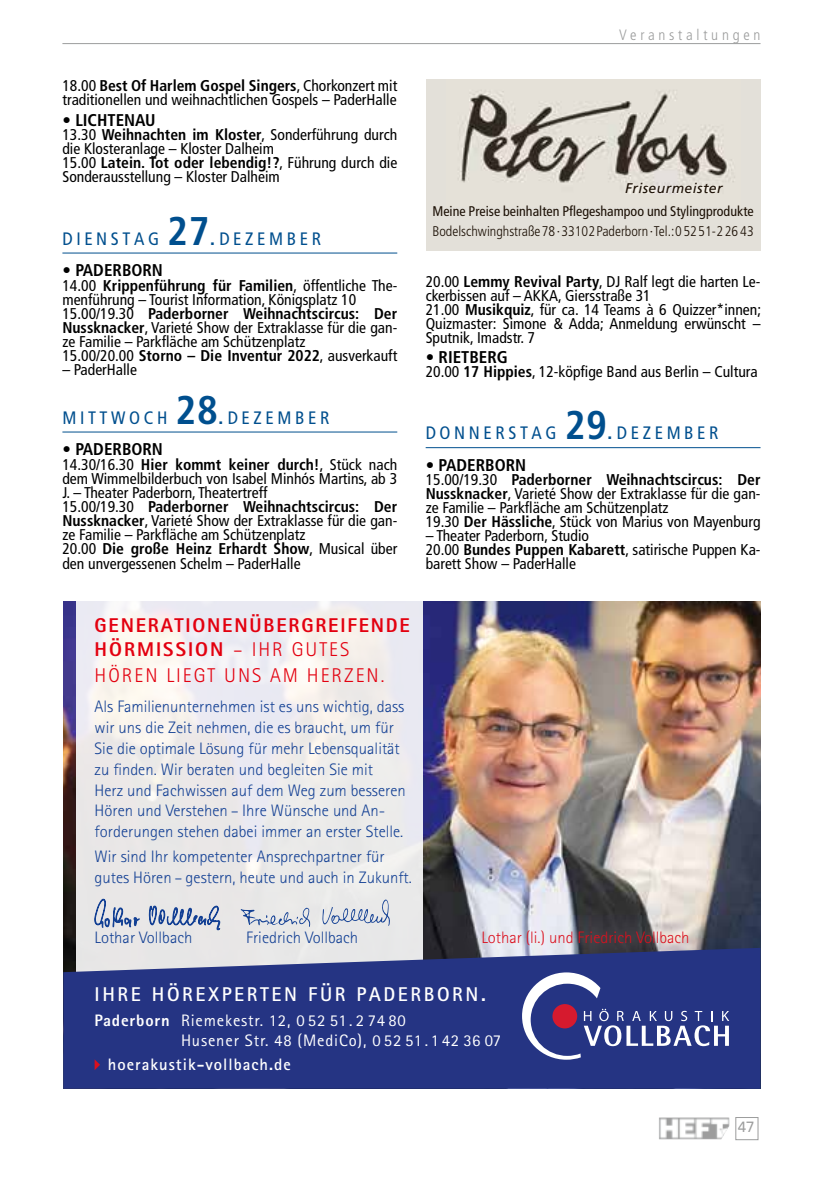
<style>
.page{position:relative;width:840px;height:1191px;background:#fff}
.page>*{position:absolute;margin:0;border:0;box-sizing:border-box;transform-origin:0 0}
.t1{font:700 condensed 40px "Frutiger";color:#004f8e}
.t2{font:800 20px/23.2px "Rotis Sans Serif";letter-spacing:.09em;color:#e3000f}
.t3{font:700 20px "Rotis Sans Serif";letter-spacing:.13em;color:#fff}
.t4{font:300 20px "Rotis Sans Serif";letter-spacing:.1em;color:#e3000f}
.t5{font:condensed 18px "Frutiger";letter-spacing:.2em;color:#004f8e}
.t6{font:700 condensed 17px "Frutiger";color:#000}
.t7{font:300 16.6px/20.8px "Rotis Sans Serif";color:#134094}
.t8{font:16.6px/20px "Rotis Sans Serif";letter-spacing:.05em;color:#fff}
.t9{font:300 16.6px "Rotis Sans Serif";color:#db101e}
.t10{font:700 16.6px "Rotis Sans Serif";letter-spacing:.06em;color:#fff}
.t11{font:condensed 15.6px/14.2px "Frutiger";color:#000}
.t12{font:300 condensed 15px "Frutiger";letter-spacing:.25em;color:#9c9d9d}
.t13{font:15px "Univers";color:#9c9d9d}
.t14{font:300 condensed 14px "Frutiger";color:#1b0f04}
.t15{font:condensed 14px "Frutiger";color:#1b0f04}
.t16{font:italic 14px "Frutiger";letter-spacing:.03em;color:#1b0f04}
.s1{font-weight:700}
.s2{font-weight:900;font-size:16px}
.s3{font-weight:300}
.s4{font-weight:800}
</style>
<div class="page">
<img style="left:659px;top:1117px;width:70px;height:22px">
<div style="left:735px;top:1117px;width:22px;height:23px;border:1px solid #9c9d9d"></div>
<hr style="left:62px;top:43px;width:698px;height:1px;background:#9c9d9d">
<img style="left:63px;top:601px;width:697px;height:346px">
<svg style="left:458px;top:908px;width:252px;height:39px;background:#9d9ca0"></svg>
<div style="left:76px;top:601px;width:346px;height:378px;background:linear-gradient(to bottom,#f3f0f2,#e6e6e5)"></div>
<svg style="left:63px;top:947px;width:697px;height:141px;background:#36448a"></svg>
<svg style="left:521px;top:972px;width:207px;height:87px;background:#4c5394"></svg>
<svg style="left:95px;top:1059px;width:5px;height:11px"></svg>
<svg style="left:149px;top:902px;width:71px;height:28px;background:#afbad0"></svg>
<svg style="left:94px;top:898px;width:45px;height:30px"></svg>
<svg style="left:322px;top:899px;width:68px;height:27px;background:#cbd1dc"></svg>
<svg style="left:240px;top:907px;width:70px;height:20px"></svg>
<div style="left:425px;top:80px;width:335px;height:171px;background:#e3e0d9"></div>
<img style="left:446px;top:79px;width:293px;height:115px">
<hr style="left:62px;top:252px;width:335px;height:1px;background:#004f8e">
<hr style="left:62px;top:431px;width:335px;height:1px;background:#004f8e">
<hr style="left:425px;top:447px;width:335px;height:1px;background:#004f8e">
<p class="t11" style="left:62px;top:79px;width:336px">18.00 <span class="s1">Best Of Harlem Gospel Singers</span>, Chorkonzert mit traditionellen und weihnachtlichen Gospels – PaderHalle</p>
<p class="t6" style="left:62px;top:110px;width:95px">• LICHTENAU</p>
<p class="t11" style="left:62px;top:127px;width:336px">13.30 <span class="s1">Weihnachten im Kloster</span>, Sonderführung durch die Klosteranlage – Kloster Dalheim<br>15.00 <span class="s1">Latein. Tot oder lebendig!?</span>, Führung durch die Sonderausstellung – Kloster Dalheim</p>
<p class="t5" style="left:62px;top:228px;width:98px">DIENSTAG</p>
<h1 class="t1" style="left:167px;top:207px;width:44px">27</h1>
<p class="t5" style="left:210px;top:228px;width:112px"><span class="s2">.</span> DEZEMBER</p>
<p class="t6" style="left:62px;top:260px;width:102px">• PADERBORN</p>
<p class="t11" style="left:62px;top:278px;width:336px">14.00 <span class="s1">Krippenführung für Familien</span>, öffentliche The&shy;menführung – Tourist Information, Königsplatz 10<br>15.00/19.30 <span class="s1">Paderborner Weihnachtscircus: Der Nussknacker</span>, Varieté Show der Extraklasse für die gan&shy;ze Familie – Parkfläche am Schützenplatz<br>15.00/20.00 <span class="s1">Storno – Die Inventur 2022</span>, ausverkauft</p>
<p class="t11" style="left:62px;top:363px;width:76px">– PaderHalle</p>
<p class="t5" style="left:62px;top:407px;width:106px">MITTWOCH</p>
<h1 class="t1" style="left:175px;top:386px;width:44px">28</h1>
<p class="t5" style="left:219px;top:407px;width:112px"><span class="s2">.</span> DEZEMBER</p>
<p class="t6" style="left:62px;top:439px;width:102px">• PADERBORN</p>
<p class="t11" style="left:62px;top:457px;width:336px">14.30/16.30 <span class="s1">Hier kommt keiner durch!</span>, Stück nach dem Wimmelbilderbuch von Isabel Minhós Martins, ab 3<br>J. – Theater Paderborn, Theatertreff<br>15.00/19.30 <span class="s1">Paderborner Weihnachtscircus: Der Nussknacker</span>, Varieté Show der Extraklasse für die gan&shy;ze Familie – Parkfläche am Schützenplatz<br>20.00 <span class="s1">Die große Heinz Erhardt Show</span>, Musical über den unvergessenen Schelm – PaderHalle</p>
<p class="t12" style="left:619px;top:26px;width:143px">Veranstaltungen</p>
<p class="t16" style="left:624px;top:180px;width:99px">Friseurmeister</p>
<p class="t15" style="left:432px;top:203px;width:322px">Meine Preise beinhalten Pflegeshampoo und Stylingprodukte</p>
<p class="t14" style="left:432px;top:223px;width:322px">Bodelschwinghstraße 78 ∙ 33102 Paderborn ∙ Tel.: 05251-226 43</p>
<p class="t11" style="left:425px;top:274px;width:337px">20.00 <span class="s1">Lemmy Revival Party</span>, DJ Ralf legt die harten Le&shy;ckerbissen auf – AKKA, Giersstraße 31<br>21.00 <span class="s1">Musikquiz</span>, für ca. 14 Teams à 6 Quizzer*innen; Quizmaster: Simone &amp; Adda; Anmeldung erwünscht – Sputnik, Imadstr. 7</p>
<p class="t6" style="left:425px;top:347px;width:84px">• RIETBERG</p>
<p class="t11" style="left:425px;top:365px;width:333px">20.00 <span class="s1">17 Hippies</span>, 12-köpfige Band aus Berlin – Cultura</p>
<p class="t5" style="left:425px;top:422px;width:132px">DONNERSTAG</p>
<h1 class="t1" style="left:564px;top:401px;width:44px">29</h1>
<p class="t5" style="left:607px;top:422px;width:112px"><span class="s2">.</span> DEZEMBER</p>
<p class="t6" style="left:425px;top:455px;width:102px">• PADERBORN</p>
<p class="t11" style="left:425px;top:473px;width:336px">15.00/19.30 <span class="s1">Paderborner Weihnachtscircus: Der Nussknacker</span>, Varieté Show der Extraklasse für die gan&shy;ze Familie – Parkfläche am Schützenplatz<br>19.30 <span class="s1">Der Hässliche</span>, Stück von Marius von Mayenburg</p>
<p class="t11" style="left:425px;top:528px;width:336px">– Theater Paderborn, Studio<br>20.00 <span class="s1">Bundes Puppen Kabarett</span>, satirische Puppen Ka&shy;barett Show – PaderHalle</p>
<p class="t2" style="left:95px;top:614px;width:316px">GENERATIONENÜBERGREIFENDE<br>HÖRMISSION <span class="s3">– Ihr Gutes</span></p>
<p class="t4" style="left:95px;top:664px;width:291px">hören LIeGt uns am herzen.</p>
<p class="t7" style="left:95px;top:696px;width:312px">als Familienunternehmen ist es uns wichtig, dass wir uns die zeit nehmen, die es braucht, um für sie die optimale Lösung für mehr Lebensqualität zu finden. Wir beraten und begleiten sie mit herz und Fachwissen auf dem Weg zum besseren hören und Verstehen – Ihre Wünsche und an&shy;forderungen stehen dabei immer an erster stelle.</p>
<p class="t7" style="left:95px;top:846px;width:318px">Wir sind Ihr kompetenter ansprechpartner für gutes hören – gestern, heute und auch in zukunft.</p>
<p class="t9" style="left:481px;top:928px;width:210px">Lothar (li.) und Friedrich Vollbach</p>
<p class="t3" style="left:95px;top:981px;width:392px">IHRE HÖREXPERTEN FÜR PADERBORN.</p>
<p class="t8" style="left:181px;top:1010px;width:321px;text-indent:-86px"><span class="s4">PADERBORN</span> Riemekestr. 12, 0 52 51. 2 74 80<br>Husener Str. 48 (MediCo), 0 52 51 .1 42 36 07</p>
<p class="t10" style="left:108px;top:1054px;width:184px">HOERAKUSTIK-VOLLBACH.DE</p>
<p class="t7" style="left:95px;top:926px;width:99px">Lothar Vollbach</p>
<p class="t7" style="left:246px;top:926px;width:113px">Friedrich Vollbach</p>
<p class="t13" style="left:737px;top:1118px;width:18px">47</p>
</div>
